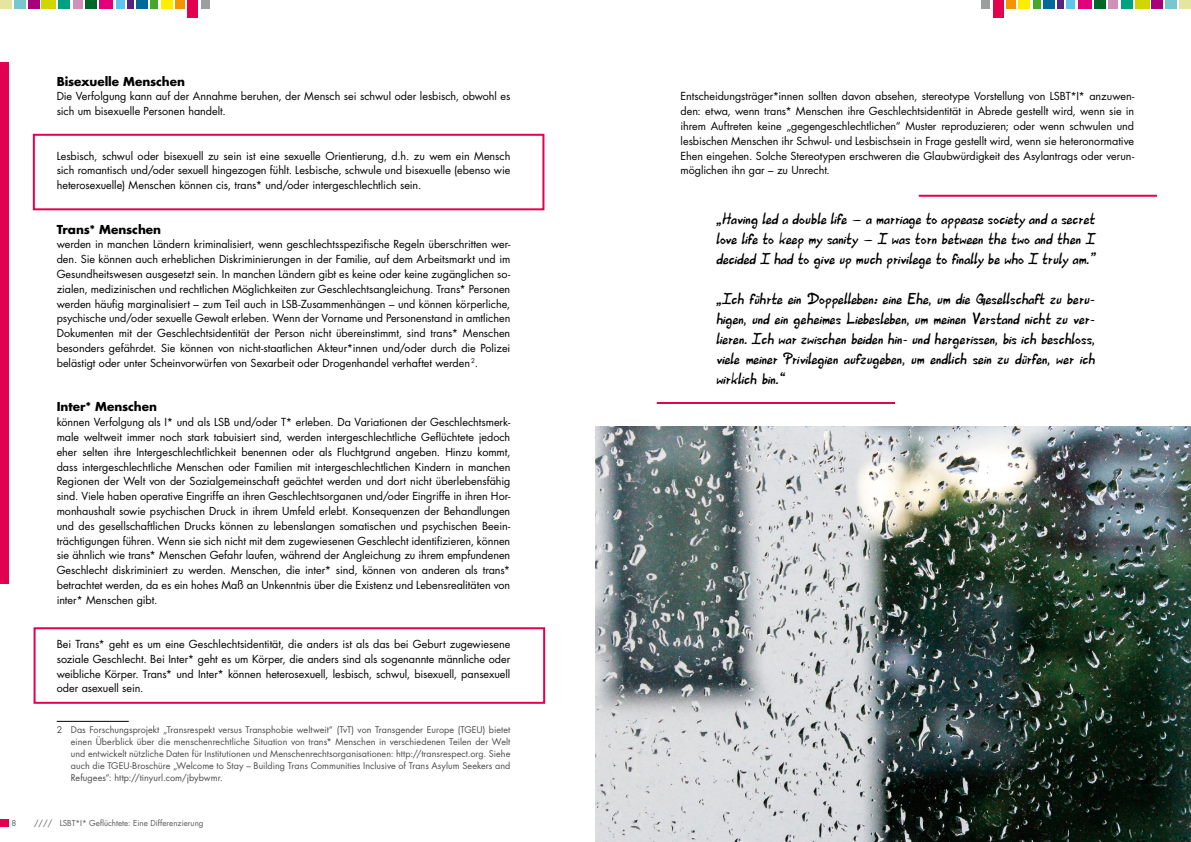
<style>
.page{position:relative;width:1191px;height:842px;background:#fff}
.page>*{position:absolute;margin:0;border:0;box-sizing:border-box;transform-origin:0 0}
.P_ZITAT{font:italic 14.5px/20px "HVD Edding 780";color:#000;text-align:justify}
.P_ZITAT_ENGLISCH{font:italic 14.5px/20px "HVD Edding 780";color:#000;text-align:justify}
.H3_H3_SUB_SUB_HEAD{font:700 12px "Futura Std";letter-spacing:-.005em;color:#000}
.P_p_Fliesstext{font:10.8px/14.8px "Futura Std";color:#000;text-align:justify}
.Automatic_FUßNOTE{font:9px/12px "Futura Std";letter-spacing:.005em;color:#4b4b4d;text-align:justify}
.t1{font:8px "Futura Std";color:#58585a}
</style>
<div class="page">
<div style="left:0;top:819px;width:9px;height:7px;background:#e3004f"></div>
<div style="left:0;top:62px;width:9px;height:521px;background:#e3004f"></div>
<div style="left:187px;top:0;width:10px;height:17px;background:#e3004f"></div>
<div style="left:175px;top:0;width:9px;height:9px;background:#f39400"></div>
<div style="left:201px;top:0;width:9px;height:9px;background:#9c9e9f"></div>
<div style="left:161px;top:0;width:11px;height:9px;background:#ffed00"></div>
<div style="left:136px;top:0;width:12px;height:9px;background:#006999"></div>
<div style="left:127px;top:0;width:6px;height:9px;background:#572381"></div>
<div style="left:150px;top:0;width:8px;height:9px;background:#46a72a"></div>
<div style="left:116px;top:0;width:8px;height:9px;background:#5ec5ed"></div>
<div style="left:99px;top:0;width:14px;height:9px;background:#e2007a"></div>
<div style="left:73px;top:0;width:9px;height:9px;background:#d190ba"></div>
<div style="left:58px;top:0;width:12px;height:9px;background:#00a082"></div>
<div style="left:85px;top:0;width:12px;height:9px;background:#006528"></div>
<div style="left:42px;top:0;width:14px;height:9px;background:#d2d600"></div>
<div style="left:28px;top:0;width:12px;height:9px;background:#a8007c"></div>
<div style="left:0;top:0;width:12px;height:9px;background:#e6e5a0"></div>
<div style="left:14px;top:0;width:12px;height:9px;background:#78c7ce"></div>
<div style="left:994px;top:0;width:10px;height:17px;background:#e3004f"></div>
<div style="left:1006px;top:0;width:10px;height:9px;background:#f39400"></div>
<div style="left:981px;top:0;width:8px;height:9px;background:#9c9e9f"></div>
<div style="left:1018px;top:0;width:12px;height:9px;background:#ffed00"></div>
<div style="left:1043px;top:0;width:12px;height:9px;background:#006999"></div>
<div style="left:1057px;top:0;width:7px;height:9px;background:#572381"></div>
<div style="left:1033px;top:0;width:7px;height:9px;background:#46a72a"></div>
<div style="left:1066px;top:0;width:9px;height:9px;background:#5ec5ed"></div>
<div style="left:1077px;top:0;width:14px;height:9px;background:#e2007a"></div>
<div style="left:1108px;top:0;width:10px;height:9px;background:#d190ba"></div>
<div style="left:1120px;top:0;width:12px;height:9px;background:#00a082"></div>
<div style="left:1094px;top:0;width:12px;height:9px;background:#006528"></div>
<div style="left:1135px;top:0;width:14px;height:9px;background:#d2d600"></div>
<div style="left:1151px;top:0;width:11px;height:9px;background:#a8007c"></div>
<div style="left:1179px;top:0;width:12px;height:9px;background:#e6e5a0"></div>
<div style="left:1164px;top:0;width:12px;height:9px;background:#78c7ce"></div>
<hr style="left:57px;top:721px;width:72px;height:1px;background:#000">
<div style="left:33px;top:134px;width:511px;height:76px;border:2px solid #e3004f"></div>
<div style="left:34px;top:627px;width:511px;height:77px;border:2px solid #e3004f"></div>
<hr style="left:918px;top:195px;width:239px;height:2px;background:#e3004f">
<hr style="left:657px;top:402px;width:238px;height:2px;background:#e3004f">
<img style="left:595px;top:426px;width:596px;height:416px">
<h3 class="H3_H3_SUB_SUB_HEAD" style="left:57px;top:73px;width:130px">Bisexuelle Menschen</h3>
<p class="P_p_Fliesstext" style="left:57px;top:89px;width:455px">Die Verfolgung kann auf der Annahme beruhen, der Mensch sei schwul oder lesbisch, obwohl es sich um bisexuelle Personen handelt.</p>
<p class="P_p_Fliesstext" style="left:57px;top:148px;width:455px">Lesbisch, schwul oder bisexuell zu sein ist eine sexuelle Orientierung, d.h. zu wem ein Mensch sich romantisch und/oder sexuell hingezogen fühlt. Lesbische, schwule und bisexuelle (ebenso wie heterosexuelle) Menschen können cis, trans* und/oder intergeschlechtlich sein.</p>
<h3 class="H3_H3_SUB_SUB_HEAD" style="left:57px;top:221px;width:106px">Trans* Menschen</h3>
<p class="P_p_Fliesstext" style="left:57px;top:237px;width:455px">werden in manchen Ländern kriminalisiert, wenn geschlechtsspezifische Regeln überschritten wer&shy;den. Sie können auch erheblichen Diskriminierungen in der Familie, auf dem Arbeitsmarkt und im Gesundheitswesen ausgesetzt sein. In manchen Ländern gibt es keine oder keine zugänglichen so&shy;zialen, medizinischen und rechtlichen Möglichkeiten zur Geschlechtsangleichung. Trans* Personen werden häufig marginalisiert – zum Teil auch in LSB-Zusammenhängen – und können körperliche, psychische und/oder sexuelle Gewalt erleben. Wenn der Vorname und Personenstand in amtlichen Dokumenten mit der Geschlechtsidentität der Person nicht übereinstimmt, sind trans* Menschen besonders gefährdet. Sie können von nicht-staatlichen Akteur*innen und/oder durch die Polizei belästigt oder unter Scheinvorwürfen von Sexarbeit oder Drogenhandel verhaftet werden<sup>2</sup>.</p>
<h3 class="H3_H3_SUB_SUB_HEAD" style="left:57px;top:399px;width:102px">Inter* Menschen</h3>
<p class="P_p_Fliesstext" style="left:57px;top:415px;width:455px">können Verfolgung als I* und als LSB und/oder T* erleben. Da Variationen der Geschlechtsmerk&shy;male weltweit immer noch stark tabuisiert sind, werden intergeschlechtliche Geflüchtete jedoch eher selten ihre Intergeschlechtlichkeit benennen oder als Fluchtgrund angeben. Hinzu kommt, dass intergeschlechtliche Menschen oder Familien mit intergeschlechtlichen Kindern in manchen Regionen der Welt von der Sozialgemeinschaft geächtet werden und dort nicht überlebensfähig sind. Viele haben operative Eingriffe an ihren Geschlechtsorganen und/oder Eingriffe in ihren Hor&shy;monhaushalt sowie psychischen Druck in ihrem Umfeld erlebt. Konsequenzen der Behandlungen und des gesellschaftlichen Drucks können zu lebenslangen somatischen und psychischen Beein&shy;trächtigungen führen. Wenn sie sich nicht mit dem zugewiesenen Geschlecht identifizieren, können sie ähnlich wie trans* Menschen Gefahr laufen, während der Angleichung zu ihrem empfundenen Geschlecht diskriminiert zu werden. Menschen, die inter* sind, können von anderen als trans* betrachtet werden, da es ein hohes Maß an Unkenntnis über die Existenz und Lebensrealitäten von inter* Menschen gibt.</p>
<p class="P_p_Fliesstext" style="left:57px;top:637px;width:455px">Bei Trans* geht es um eine Geschlechtsidentität, die anders ist als das bei Geburt zugewiesene soziale Geschlecht. Bei Inter* geht es um Körper, die anders sind als sogenannte männliche oder weibliche Körper. Trans* und Inter* können heterosexuell, lesbisch, schwul, bisexuell, pansexuell oder asexuell sein.</p>
<p class="Automatic_FUßNOTE" style="left:71px;top:724px;width:441px;text-indent:-14px">2 Das Forschungsprojekt „Transrespekt versus Transphobie weltweit“ (TvT) von Transgender Europe (TGEU) bietet einen Überblick über die menschenrechtliche Situation von trans* Menschen in verschiedenen Teilen der Welt und entwickelt nützliche Daten für Institutionen und Menschenrechtsorganisationen: http://transrespect.org. Siehe auch die TGEU-Broschüre „Welcome to Stay – Building Trans Communities Inclusive of Trans Asylum Seekers and Refugees“: http://tinyurl.com/jbybwmr.</p>
<p class="t1" style="left:11px;top:818px;width:6px">8</p>
<p class="t1" style="left:34px;top:818px;width:171px">//// LSBT*I* Geflüchtete: Eine Differenzierung</p>
<p class="P_p_Fliesstext" style="left:680px;top:89px;width:455px">Entscheidungsträger*innen sollten davon absehen, stereotype Vorstellung von LSBT*I* anzuwen&shy;den: etwa, wenn trans* Menschen ihre Geschlechtsidentität in Abrede gestellt wird, wenn sie in ihrem Auftreten keine „gegengeschlechtlichen“ Muster reproduzieren; oder wenn schwulen und lesbischen Menschen ihr Schwul- und Lesbischsein in Frage gestellt wird, wenn sie heteronormative Ehen eingehen. Solche Stereotypen erschweren die Glaubwürdigkeit des Asylantrags oder verun&shy;möglichen ihn gar – zu Unrecht.</p>
<p class="P_ZITAT_ENGLISCH" style="left:716px;top:209px;width:383px">„Having led adoublelife- amarriageto appeasesociety and asecret love life to keep my sanity - I was torn between the two and then I decided I had to give up much privilege to finally be who I truly am.”</p>
<p class="P_ZITAT" style="left:716px;top:289px;width:383px">„Ich führte ein Doppelleben: eine Ehe, um die Gesellschaft zu beru&shy;higen, und ein geheimes Liebesleben, um meinen Verstand nicht zu ver&shy;lieren. Ich war zwischen beiden hin- und hergerissen, bis ich beschloss, viele meiner Privilegien aufzugeben, um endlich sein zu dürfen, wer ich wirklich bin.“</p>
</div>
